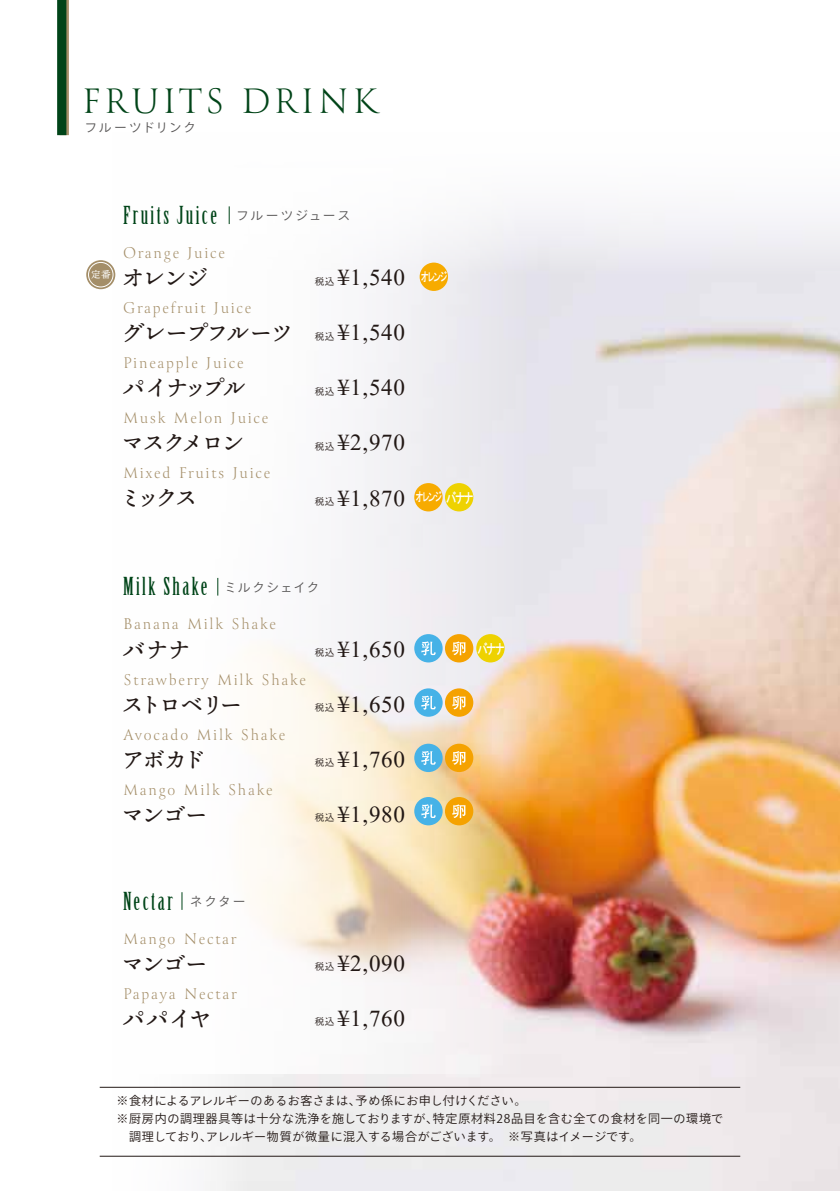
<style>
.page{position:relative;width:840px;height:1191px;background:#fff}
.page>*{position:absolute;margin:0;border:0;box-sizing:border-box;transform-origin:0 0}
.t1{font:300 39.8px "Canto";letter-spacing:.08em;color:#004418}
.t2{font:28.6px "Aparajita";letter-spacing:.025em;color:#221815}
.t3{font:24.2px "Birch Std";letter-spacing:.1em;color:#004418}
.t4{font:22.8px "Ten Mincho Text";letter-spacing:-.095em;color:#221815}
.t5{font:300 17.6px "Canto";letter-spacing:.1em;color:#a48e68}
.t6{font:14px "HGP Gothic E";color:#fff;scale:.72 1}
.t7{font:12.8px "Ryo Gothic Plus N";letter-spacing:.11em;color:#595757}
.t8{font:12px/18px "Ryo Gothic Plus N";letter-spacing:.04em;color:#221815}
.t9{font:12px "HGP Gothic E";letter-spacing:-.1em;color:#fff;scale:.65 1}
.t10{font:9.6px "Ten Mincho Text";letter-spacing:.05em;color:#221815}
.t11{font:9.6px "Ten Mincho Text";color:#fff}
.s1{font-size:14px}
</style>
<div class="page">
<img style="left:249px;top:275px;width:590px;height:916px">
<div style="left:83px;top:118px;width:166px;height:1073px;background:#fcfbfc"></div>
<div style="left:0;top:109px;width:839px;height:166px;background:linear-gradient(to bottom,#fff,#eae9ef)"></div>
<svg style="left:0;top:168px;width:528px;height:905px"></svg>
<svg style="left:86px;top:260px;width:29px;height:29px"></svg>
<div style="left:88px;top:262px;width:25px;height:25px;border:1px solid #fff;border-radius:50%"></div>
<svg style="left:66px;top:0;width:3px;height:135px"></svg>
<div style="left:57px;top:0;width:9px;height:135px;background:#004418"></div>
<hr style="left:100px;top:1155px;width:639px;height:1px;background:#221815">
<hr style="left:100px;top:1087px;width:639px;height:1px;background:#221815">
<svg style="left:229px;top:206px;width:1px;height:18px"></svg>
<div style="left:414px;top:688px;width:28px;height:28px;background:#46b2e7;border-radius:50%"></div>
<svg style="left:421px;top:695px;width:14px;height:14px"></svg>
<div style="left:444px;top:688px;width:29px;height:28px;background:#f5a200;border-radius:50%"></div>
<svg style="left:452px;top:695px;width:13px;height:14px"></svg>
<div style="left:414px;top:743px;width:28px;height:29px;background:#46b2e7;border-radius:50%"></div>
<svg style="left:421px;top:751px;width:14px;height:14px"></svg>
<div style="left:444px;top:743px;width:29px;height:29px;background:#f5a200;border-radius:50%"></div>
<svg style="left:452px;top:751px;width:13px;height:14px"></svg>
<div style="left:414px;top:797px;width:28px;height:28px;background:#46b2e7;border-radius:50%"></div>
<svg style="left:421px;top:804px;width:14px;height:14px"></svg>
<div style="left:444px;top:797px;width:29px;height:28px;background:#f5a200;border-radius:50%"></div>
<svg style="left:452px;top:804px;width:13px;height:14px"></svg>
<div style="left:419px;top:262px;width:29px;height:29px;background:#f7ab00;border-radius:50%"></div>
<div style="left:414px;top:483px;width:28px;height:28px;background:#f7ab00;border-radius:50%"></div>
<div style="left:444px;top:483px;width:29px;height:28px;background:#eed200;border-radius:50%"></div>
<svg style="left:217px;top:578px;width:1px;height:17px"></svg>
<div style="left:414px;top:634px;width:28px;height:28px;background:#46b2e7;border-radius:50%"></div>
<svg style="left:421px;top:641px;width:14px;height:14px"></svg>
<div style="left:444px;top:634px;width:29px;height:28px;background:#f5a200;border-radius:50%"></div>
<svg style="left:452px;top:641px;width:13px;height:14px"></svg>
<div style="left:476px;top:634px;width:28px;height:28px;background:#eed200;border-radius:50%"></div>
<svg style="left:181px;top:892px;width:1px;height:18px"></svg>
<h1 class="t1" style="left:82px;top:76px;width:297px">FRUITS DRINK</h1>
<p class="t7" style="left:84px;top:120px;width:113px">フルーツドリンク</p>
<h3 class="t3" style="left:123px;top:201px;width:229px">Fruits Juice <sup>フルーツジュース</sup></h3>
<p class="t5" style="left:123px;top:242px;width:103px">Orange Juice</p>
<p class="t11" style="left:91px;top:269px;width:21px">定番</p>
<p class="t4" style="left:122px;top:265px;width:89px">オレンジ</p>
<p class="t10" style="left:315px;top:275px;width:21px">税込</p>
<h2 class="t2" style="left:338px;top:263px;width:69px">¥1,540</h2>
<p class="t9" style="left:421px;top:270px;width:42px">オレンジ</p>
<p class="t5" style="left:123px;top:297px;width:130px">Grapefruit Juice</p>
<p class="t4" style="left:121px;top:320px;width:173px">グレープフルーツ</p>
<p class="t10" style="left:315px;top:331px;width:21px">税込</p>
<h2 class="t2" style="left:338px;top:318px;width:69px">¥1,540</h2>
<p class="t5" style="left:123px;top:352px;width:122px">Pineapple Juice</p>
<p class="t4" style="left:122px;top:375px;width:125px">パイナップル</p>
<p class="t10" style="left:315px;top:386px;width:21px">税込</p>
<h2 class="t2" style="left:338px;top:373px;width:69px">¥1,540</h2>
<p class="t5" style="left:123px;top:407px;width:147px">Musk Melon Juice</p>
<p class="t4" style="left:121px;top:430px;width:125px">マスクメロン</p>
<p class="t10" style="left:315px;top:441px;width:21px">税込</p>
<h2 class="t2" style="left:338px;top:429px;width:69px">¥2,970</h2>
<p class="t5" style="left:123px;top:462px;width:148px">Mixed Fruits Juice</p>
<p class="t4" style="left:120px;top:485px;width:80px">ミックス</p>
<p class="t10" style="left:315px;top:496px;width:21px">税込</p>
<h2 class="t2" style="left:338px;top:484px;width:69px">¥1,870</h2>
<p class="t9" style="left:415px;top:491px;width:90px">オレンジ<span class="s1">バナナ</span></p>
<h3 class="t3" style="left:123px;top:573px;width:198px">Milk Shake <sup>ミルクシェイク</sup></h3>
<p class="t5" style="left:123px;top:613px;width:154px">Banana Milk Shake</p>
<p class="t4" style="left:122px;top:636px;width:70px">バナナ</p>
<p class="t10" style="left:315px;top:647px;width:21px">税込</p>
<h2 class="t2" style="left:338px;top:635px;width:69px">¥1,650</h2>
<p class="t5" style="left:123px;top:668px;width:184px">Strawberry Milk Shake</p>
<p class="t4" style="left:121px;top:691px;width:122px">ストロベリー</p>
<p class="t10" style="left:315px;top:702px;width:21px">税込</p>
<h2 class="t2" style="left:338px;top:690px;width:69px">¥1,650</h2>
<p class="t5" style="left:123px;top:723px;width:164px">Avocado Milk Shake</p>
<p class="t4" style="left:122px;top:746px;width:85px">アボカド</p>
<p class="t10" style="left:315px;top:757px;width:21px">税込</p>
<h2 class="t2" style="left:338px;top:745px;width:69px">¥1,760</h2>
<p class="t5" style="left:123px;top:778px;width:151px">Mango Milk Shake</p>
<p class="t4" style="left:121px;top:801px;width:88px">マンゴー</p>
<p class="t10" style="left:315px;top:812px;width:21px">税込</p>
<h2 class="t2" style="left:338px;top:800px;width:69px">¥1,980</h2>
<h3 class="t3" style="left:123px;top:887px;width:124px">Nectar <sup>ネクター</sup></h3>
<p class="t5" style="left:123px;top:927px;width:115px">Mango Nectar</p>
<p class="t4" style="left:121px;top:950px;width:88px">マンゴー</p>
<p class="t10" style="left:315px;top:961px;width:21px">税込</p>
<h2 class="t2" style="left:338px;top:949px;width:69px">¥2,090</h2>
<p class="t5" style="left:123px;top:982px;width:115px">Papaya Nectar</p>
<p class="t4" style="left:122px;top:1005px;width:91px">パパイヤ</p>
<p class="t10" style="left:315px;top:1016px;width:21px">税込</p>
<h2 class="t2" style="left:338px;top:1004px;width:69px">¥1,760</h2>
<p class="t6" style="left:477px;top:642px;width:39px">バナナ</p>
<p class="t8" style="left:116px;top:1092px;width:607px">※食材によるアレルギーのあるお客さまは、予め係にお申し付けください。<br>※厨房内の調理器具等は十分な洗浄を施しておりますが、特定原材料28品目を含む全ての食材を同一の環境で　調理しており、アレルギー物質が微量に混入する場合がございます。　※写真はイメージです。</p>
</div>
